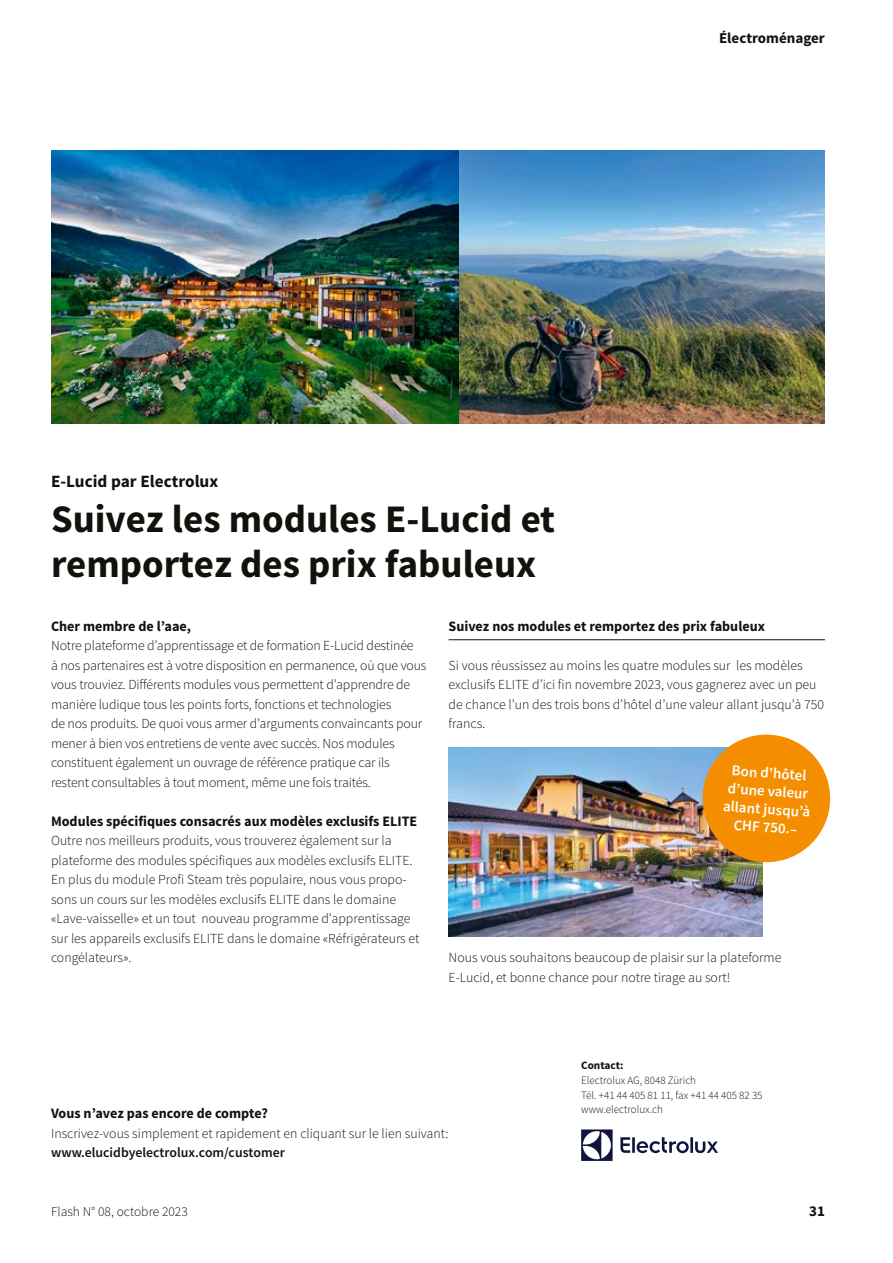
<style>
.page{position:relative;width:893px;height:1263px;background:#fff}
.page>*{position:absolute;margin:0;border:0;box-sizing:border-box;transform-origin:0 0}
.t1{font:700 39px/45px "Source Sans Pro";color:#12120d}
.t2{font:700 17.25px "Source Sans Pro";color:#12120d}
.t3{font:600 15px/18px "Source Sans Pro";color:#fff;text-align:center}
.t4{font:700 15px "Source Sans Pro";color:#12120d}
.t5{font:700 14.4px "Source Sans Pro";color:#12120d}
.t6{font:300 13.8px/19.5px "Source Sans Pro";color:#12120d}
.t7{font:600 13.8px "Source Sans Pro";color:#12120d}
.t8{font:300 13.5px "Source Sans Pro";color:#12120d}
.t9{font:300 11.25px/14.7px "Source Sans Pro";color:#12120d}
.t10{font:700 11.25px "Source Sans Pro";color:#12120d}
</style>
<div class="page">
<svg style="left:581px;top:1129px;width:32px;height:32px"></svg>
<svg style="left:620px;top:1137px;width:98px;height:16px"></svg>
<hr style="left:449px;top:639px;width:376px;height:1px;background:#12120d">
<img style="left:51px;top:151px;width:774px;height:273px">
<img style="left:449px;top:747px;width:313px;height:190px">
<div style="left:703px;top:735px;width:127px;height:127px;background:#f48e00;border-radius:50%"></div>
<p class="t4" style="left:719px;top:29px;width:107px">Électroménager</p>
<p class="t2" style="left:51px;top:470px;width:169px">E-Lucid par Electrolux</p>
<h1 class="t1" style="left:51px;top:498px;width:506px">Suivez les modules E-Lucid et remportez des prix fabuleux</h1>
<p class="t5" style="left:51px;top:617px;width:142px">Cher membre de l’aae,</p>
<p class="t6" style="left:51px;top:636px;width:377px">Notre plateforme d’apprentissage et de formation E-Lucid destinée<br>à nos partenaires est à votre disposition en permanence, où que vous vous trouviez. Différents modules vous permettent d’apprendre de manière ludique tous les points forts, fonctions et technologies<br>de nos produits. De quoi vous armer d’arguments convaincants pour mener à bien vos entretiens de vente avec succès. Nos modules constituent également un ouvrage de référence pratique car ils restent consultables à tout moment, même une fois traités.</p>
<p class="t5" style="left:51px;top:812px;width:368px">Modules spécifiques consacrés aux modèles exclusifs ELITE</p>
<p class="t6" style="left:51px;top:831px;width:370px">Outre nos meilleurs produits, vous trouverez également sur la plateforme des modules spécifiques aux modèles exclusifs ELITE.<br>En plus du module Profi Steam très populaire, nous vous propo&shy;sons un cours sur les modèles exclusifs ELITE dans le domaine «Lave-vaisselle» et un tout nouveau programme d’apprentissage sur les appareils exclusifs ELITE dans le domaine «Réfrigérateurs et congélateurs».</p>
<p class="t5" style="left:449px;top:617px;width:318px">Suivez nos modules et remportez des prix fabuleux</p>
<p class="t6" style="left:449px;top:655px;width:377px">Si vous réussissez au moins les quatre modules sur les modèles exclusifs ELITE d’ici fin novembre 2023, vous gagnerez avec un peu de chance l’un des trois bons d’hôtel d’une valeur allant jusqu’à 750 francs.</p>
<p class="t3" style="left:726px;top:761px;width:89px;rotate:4deg">Bon d’hôtel d’une valeur allant jusqu’à<br>CHF 750.–</p>
<p class="t6" style="left:449px;top:948px;width:334px">Nous vous souhaitons beaucoup de plaisir sur la plateforme<br>E-Lucid, et bonne chance pour notre tirage au sort!</p>
<p class="t5" style="left:51px;top:1104px;width:219px">Vous n’avez pas encore de compte?</p>
<p class="t6" style="left:51px;top:1123px;width:399px">Inscrivez-vous simplement et rapidement en cliquant sur le lien suivant:</p>
<p class="t7" style="left:51px;top:1144px;width:235px">www.elucidbyelectrolux.com/customer</p>
<p class="t10" style="left:581px;top:1058px;width:44px">Contact:</p>
<p class="t9" style="left:581px;top:1073px;width:183px">Electrolux AG, 8048 Zürich<br>Tél. +41 44 405 81 11, fax +41 44 405 82 35 www.electrolux.ch</p>
<p class="t8" style="left:51px;top:1203px;width:138px">Flash N° 08, octobre 2023</p>
<p class="t4" style="left:809px;top:1201px;width:17px">31</p>
</div>
